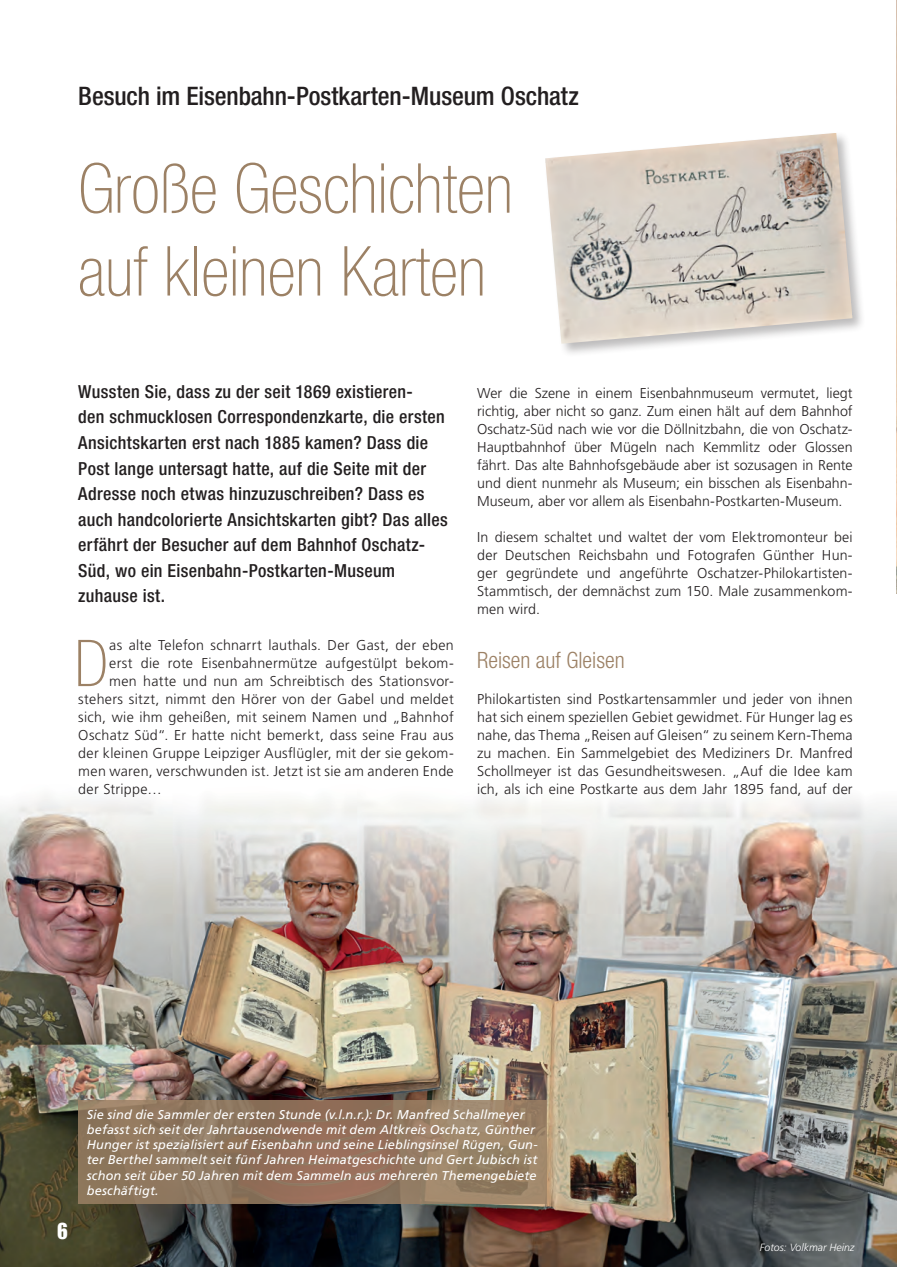
<style>
.page{position:relative;width:897px;height:1267px;background:#fff}
.page>*{position:absolute;margin:0;border:0;box-sizing:border-box;transform-origin:0 0}
.Headline_46pt__Standard{font:100 condensed 69px/82.8px "Helvetica Neue LT Std";color:#9c8165}
.Fließtext__Initial{font:100 condensed 64.65px "Helvetica Neue LT Std";color:#9c8165}
.Dachzeile__Standard{font:500 condensed 25.5px "Helvetica Neue LT Std";letter-spacing:-.005em;color:#231f20}
.Zwischenüberschrift{font:300 condensed 22.5px "Helvetica Neue LT Std";color:#9c8165}
.Seitenzahl_gerade{font:22.5px "Impact LT Std";color:#fff}
.Anlauf{font:500 condensed 18px/25.5px "Helvetica Neue LT Std";letter-spacing:.015em;color:#231f20}
.Fließtext{font:300 14.25px/18px "Frutiger LT Std";letter-spacing:.005em;color:#231f20;text-align:justify}
.Fließtext__Initial-2{font:300 14.25px "Frutiger LT Std";letter-spacing:.02em;color:#231f20}
.BU{font:italic 12.75px/15.3px "Frutiger LT Std";letter-spacing:.01em;color:#fff}
.Fotonachweis{font:italic 300 10.5px "Frutiger LT Std";color:#fff}
</style>
<div class="page">
<img style="left:0;top:796px;width:896px;height:470px">
<img style="left:896px;top:3px;width:1px;height:590px">
<div style="left:543px;top:131px;width:322px;height:226px;background:#231f20;opacity:.3"></div>
<img style="left:545px;top:133px;width:307px;height:211px">
<svg style="left:78px;top:1100px;width:468px;height:103px;background:#93785f"></svg>
<p class="Dachzeile__Standard" style="left:78px;top:81px;width:502px">Besuch im Eisenbahn-Postkarten-Museum Oschatz</p>
<p class="Headline_46pt__Standard" style="left:78px;top:146px;width:436px">Große Geschichten auf kleinen Karten</p>
<p class="Anlauf" style="left:78px;top:378px;width:371px">Wussten Sie, dass zu der seit 1869 existieren-<br>den schmucklosen Correspondenzkarte, die ersten Ansichtskarten erst nach 1885 kamen? Dass die Post lange untersagt hatte, auf die Seite mit der Adresse noch etwas hinzuzuschreiben? Dass es auch handcolorierte Ansichtskarten gibt? Das alles erfährt der Besucher auf dem Bahnhof Oschatz-Süd, wo ein Eisenbahn-Postkarten-Museum zuhause ist.</p>
<p class="Fließtext__Initial" style="left:74px;top:627px;width:35px">D</p>
<p class="Fließtext__Initial-2" style="left:109px;top:637px;width:346px">as alte Telefon schnarrt lauthals. Der Gast, der eben</p>
<p class="Fließtext__Initial-2" style="left:109px;top:655px;width:346px">erst die rote Eisenbahnermütze aufgestülpt bekom-</p>
<p class="Fließtext__Initial-2" style="left:109px;top:673px;width:346px">men hatte und nun am Schreibtisch des Stationsvor-</p>
<p class="Fließtext__Initial-2" style="left:78px;top:691px;width:377px">stehers sitzt, nimmt den Hörer von der Gabel und meldet</p>
<p class="Fließtext__Initial-2" style="left:78px;top:709px;width:377px">sich, wie ihm geheißen, mit seinem Namen und „Bahnhof</p>
<p class="Fließtext__Initial-2" style="left:78px;top:727px;width:377px">Oschatz Süd“. Er hatte nicht bemerkt, dass seine Frau aus</p>
<p class="Fließtext__Initial-2" style="left:78px;top:745px;width:377px">der kleinen Gruppe Leipziger Ausflügler, mit der sie gekom-</p>
<p class="Fließtext__Initial-2" style="left:78px;top:763px;width:377px">men waren, verschwunden ist. Jetzt ist sie am anderen Ende</p>
<p class="Fließtext__Initial-2" style="left:78px;top:781px;width:85px">der Strippe…</p>
<p class="Fließtext" style="left:477px;top:384px;width:377px">Wer die Szene in einem Eisenbahnmuseum vermutet, liegt richtig, aber nicht so ganz. Zum einen hält auf dem Bahnhof Oschatz-Süd nach wie vor die Döllnitzbahn, die von Oschatz-Hauptbahnhof über Mügeln nach Kemmlitz oder Glossen fährt. Das alte Bahnhofsgebäude aber ist sozusagen in Rente und dient nunmehr als Museum; ein bisschen als Eisenbahn-Museum, aber vor allem als Eisenbahn-Postkarten-Museum.</p>
<p class="Fließtext" style="left:477px;top:528px;width:377px">In diesem schaltet und waltet der vom Elektromonteur bei der Deutschen Reichsbahn und Fotografen Günther Hun&shy;ger gegründete und angeführte Oschatzer-Philokartisten-Stammtisch, der demnächst zum 150. Male zusammenkom&shy;men wird.</p>
<p class="Zwischenüberschrift" style="left:477px;top:647px;width:149px">Reisen auf Gleisen</p>
<p class="Fließtext" style="left:477px;top:690px;width:377px">Philokartisten sind Postkartensammler und jeder von ihnen hat sich einem speziellen Gebiet gewidmet. Für Hunger lag es nahe, das Thema „Reisen auf Gleisen“ zu seinem Kern-Thema zu machen. Ein Sammelgebiet des Mediziners Dr. Manfred Schollmeyer ist das Gesundheitswesen. „Auf die Idee kam ich, als ich eine Postkarte aus dem Jahr 1895 fand, auf der</p>
<p class="Seitenzahl_gerade" style="left:57px;top:1218px;width:12px">6</p>
<p class="BU" style="left:87px;top:1106px;width:452px">Sie sind die Sammler der ersten Stunde (v.l.n.r.): Dr. Manfred Schallmeyer befasst sich seit der Jahrtausendwende mit dem Altkreis Oschatz, Günther Hunger ist spezialisiert auf Eisenbahn und seine Lieblingsinsel Rügen, Gun&shy;ter Berthel sammelt seit fünf Jahren Heimatgeschichte und Gert Jubisch ist schon seit über 50 Jahren mit dem Sammeln aus mehreren Themengebiete beschäftigt.</p>
<p class="Fotonachweis" style="left:759px;top:1241px;width:96px">Fotos: Volkmar Heinz</p>
</div>
